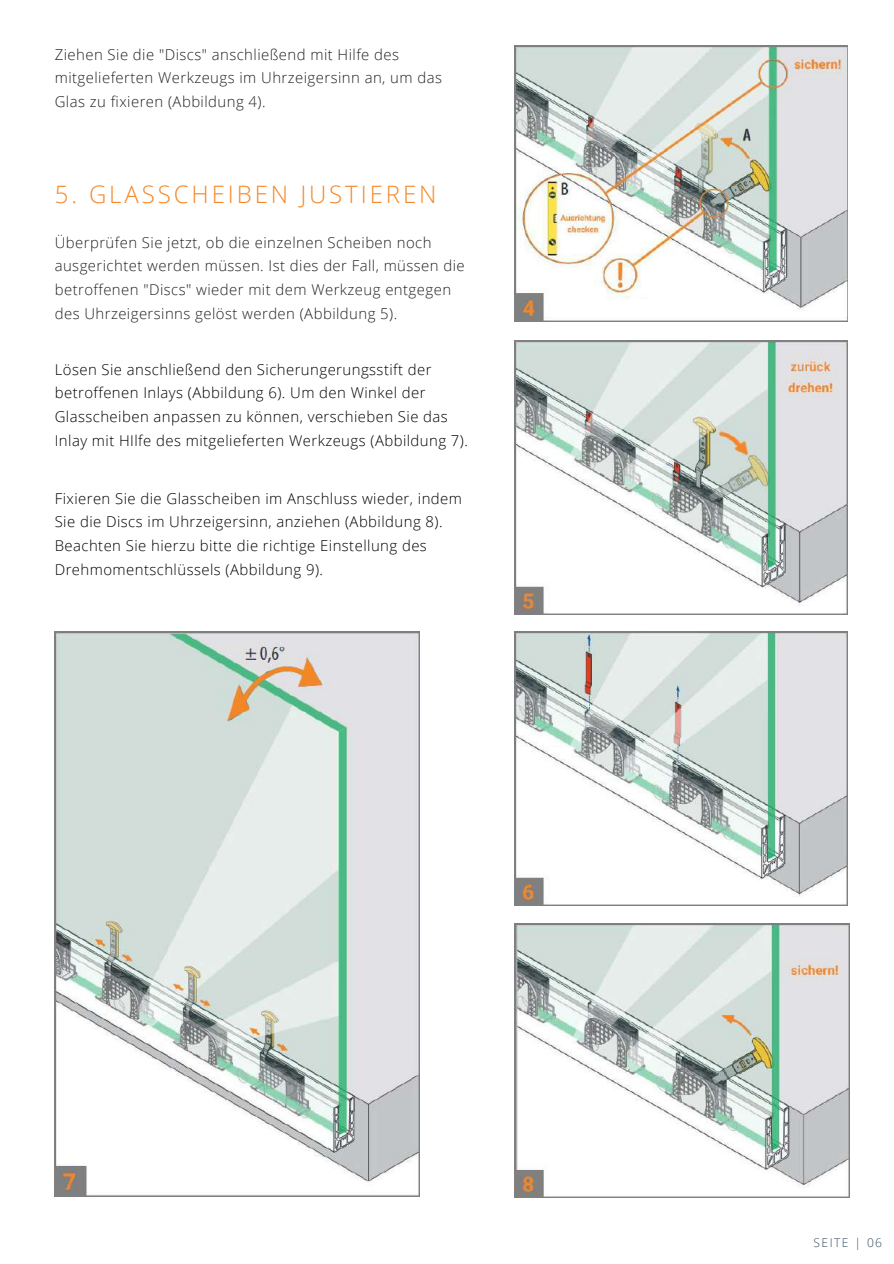
<style>
.page{position:relative;width:894px;height:1264px;background:#fff}
.page>*{position:absolute;margin:0;border:0;box-sizing:border-box;transform-origin:0 0}
.t1{font:300 24px "Open Sans";letter-spacing:.12em;color:#f58726}
.t2{font:300 14.85px/23.7px "Open Sans";letter-spacing:.03em;color:#000}
.t3{font:300 14.85px/23.7px "Open Sans";letter-spacing:.03em;color:#222}
.t4{font:300 12px "Open Sans";letter-spacing:.12em;color:#364d62}
</style>
<div class="page">
<img style="left:514px;top:340px;width:333px;height:274px">
<img style="left:514px;top:632px;width:333px;height:273px">
<img style="left:514px;top:46px;width:333px;height:276px">
<img style="left:514px;top:923px;width:334px;height:274px">
<img style="left:55px;top:632px;width:365px;height:564px">
<p class="t3" style="left:55px;top:42px;width:388px">Ziehen Sie die "Discs" anschließend mit Hilfe des mitgelieferten Werkzeugs im Uhrzeigersinn an, um das<br>Glas zu fixieren (Abbildung 4).</p>
<h1 class="t1" style="left:55px;top:178px;width:383px">5. GLASSCHEIBEN JUSTIEREN</h1>
<p class="t3" style="left:55px;top:230px;width:411px">Überprüfen Sie jetzt, ob die einzelnen Scheiben noch ausgerichtet werden müssen. Ist dies der Fall, müssen die betroffenen "Discs" wieder mit dem Werkzeug entgegen des Uhrzeigersinns gelöst werden (Abbildung 5).</p>
<p class="t2" style="left:55px;top:357px;width:414px">Lösen Sie anschließend den Sicherungerungsstift der betroffenen Inlays (Abbildung 6). Um den Winkel der Glasscheiben anpassen zu können, verschieben Sie das Inlay mit HIlfe des mitgelieferten Werkzeugs (Abbildung 7).</p>
<p class="t2" style="left:55px;top:486px;width:408px">Fixieren Sie die Glasscheiben im Anschluss wieder, indem Sie die Discs im Uhrzeigersinn, anziehen (Abbildung 8).<br>Beachten Sie hierzu bitte die richtige Einstellung des Drehmomentschlüssels (Abbildung 9).</p>
<p class="t4" style="left:813px;top:1234px;width:70px">SEITE | 06</p>
</div>
